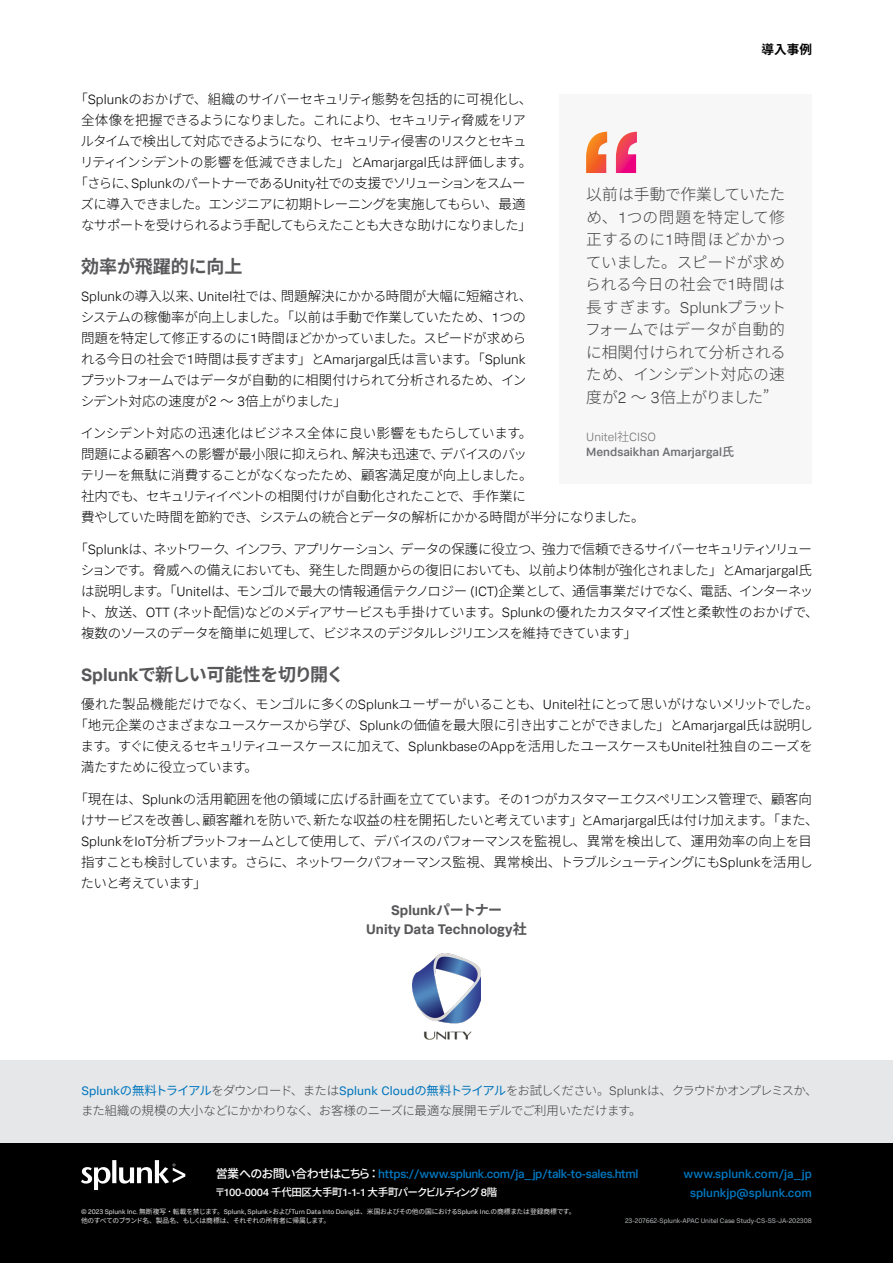
<style>
.page{position:relative;width:893px;height:1263px;background:#fff}
.page>*{position:absolute;margin:0;border:0;box-sizing:border-box;transform-origin:0 0}
.t1{font:700 18px "Source Han Sans JP";letter-spacing:-.05em;color:#58585b}
.t2{font:700 18px "Source Han Sans JP";letter-spacing:-.01em;color:#58585b}
.t3{font:300 15.75px/22.5px "Source Han Sans JP";letter-spacing:-.025em;color:#404042;text-align:justify}
.t4{font:700 13.95px/19.5px "Splunk Data Sans Pro";color:#58585b;text-align:center}
.t5{font:300 13.5px/21px "Source Han Sans JP";letter-spacing:-.05em;color:#000}
.t6{font:300 13.5px/21px "Source Han Sans JP";letter-spacing:-.03em;color:#000}
.t7{font:300 13.5px "Source Han Sans JP";letter-spacing:-.01em;color:#000}
.t8{font:700 12.6px "Source Han Sans JP";color:#000}
.t9{font:300 12.3px/19.5px "Source Han Sans JP";letter-spacing:-.045em;color:#404042}
.t10{font:500 12px "Splunk Data Sans Pro";letter-spacing:-.03em;color:#0076be}
.t11{font:500 12px/19.5px "Splunk Data Sans Pro";letter-spacing:-.005em;color:#0076be;text-align:center}
.t12{font:500 12px/15px "Splunk Data Sans Pro";color:#6d6e71}
.t13{font:500 10.5px "Source Han Sans JP";letter-spacing:-.055em;color:#fff}
.t14{font:6.75px "Splunk Data Sans Pro";color:#e3e2e3}
.t15{font:6.75px "Splunk Data Sans Pro";color:#afb1b4}
.t16{font:6.75px "Source Han Sans JP";letter-spacing:-.055em;color:#e3e2e3}
.s1{font-family:"Splunk Data Sans Pro"}
.s2{font-weight:300}
.s3{font-family:"Source Han Sans JP";font-weight:300}
.s4{font-family:"Source Han Sans JP"}
.s5{font-family:"Splunk Data Sans Pro";font-weight:400;color:#0076be}
.s6{font-weight:400;color:#0076be}
.s7{font-family:"Source Han Sans JP";color:#fff}
</style>
<div class="page">
<div style="left:0;top:1141px;width:893px;height:122px;background:#000"></div>
<svg style="left:81px;top:1160px;width:104px;height:29px"></svg>
<div style="left:559px;top:95px;width:253px;height:389px;background:#f7f7f7"></div>
<div style="left:0;top:1060px;width:893px;height:82px;background:#e6e7e8"></div>
<svg style="left:586px;top:132px;width:51px;height:41px"></svg>
<img style="left:412px;top:954px;width:69px;height:86px">
<p class="t8" style="left:762px;top:42px;width:52px">導入事例</p>
<p class="t5" style="left:75px;top:89px;width:459px;text-align:center">「<span class="s1">Splunk</span>のおかげで、組織のサイバーセキュリティ態勢を包括的に可視化し、全体像を把握できるようになりました。これにより、セキュリティ脅威をリアルタイムで検出して対応できるようになり、セキュリティ侵害のリスクとセキュリティインシデントの影響を低減できました」と<span class="s1">Amarjargal</span>氏は評価します。「さらに、<span class="s1">Splunk</span>のパートナーである<span class="s1">Unity</span>社での支援でソリューションをスムーズに導入できました。エンジニアに初期トレーニングを実施してもらい、最適なサポートを受けられるよう手配してもらえたことも大きな助けになりました」</p>
<h1 class="t2" style="left:81px;top:256px;width:163px">効率が飛躍的に向上</h1>
<p class="t5" style="left:80px;top:286px;width:453px"><span class="s1">Splunk</span>の導入以来、<span class="s1">Unitel</span>社では、問題解決にかかる時間が大幅に短縮され、システムの稼働率が向上しました。「以前は手動で作業していたため、<span class="s1">1</span>つの問題を特定して修正するのに<span class="s1">1</span>時間ほどかかっていました。スピードが求められる今日の社会で<span class="s1">1</span>時間は長すぎます」と<span class="s1">Amarjargal</span>氏は言います。「<span class="s1">Splunk</span>プラットフォームではデータが自動的に相関付けられて分析されるため、インシデント対応の速度が<span class="s1">2</span> ～ <span class="s1">3</span>倍上がりました」</p>
<p class="t6" style="left:80px;top:423px;width:566px">インシデント対応の迅速化はビジネス全体に良い影響をもたらしています。<br>問題による顧客への影響が最小限に抑えられ、解決も迅速で、デバイスのバッ<br>テリーを無駄に消費することがなくなったため、顧客満足度が向上しました。<br>社内でも、セキュリティイベントの相関付けが自動化されたことで、手作業に<br>費やしていた時間を節約でき、システムの統合とデータの解析にかかる時間が半分になりました。</p>
<p class="t5" style="left:79px;top:539px;width:741px;text-indent:-4px">「<span class="s1">Splunk</span>は、ネットワーク、インフラ、アプリケーション、データの保護に役立つ、強力で信頼できるサイバーセキュリティソリューションです。脅威への備えにおいても、発生した問題からの復旧においても、以前より体制が強化されました」と<span class="s1">Amarjargal</span>氏は説明します。「<span class="s1">Unitel</span>は、モンゴルで最大の情報通信テクノロジー <span class="s1">(ICT)</span>企業として、通信事業だけでなく、電話、インターネット、放送、<span class="s1">OTT (</span>ネット配信<span class="s1">)</span>などのメディアサービスも手掛けています。<span class="s1">Splunk</span>の優れたカスタマイズ性と柔軟性のおかげで、複数のソースのデータを簡単に処理して、ビジネスのデジタルレジリエンスを維持できています」</p>
<h1 class="t1" style="left:81px;top:664px;width:265px"><span class="s1">Splunk</span>で新しい可能性を切り開く</h1>
<p class="t7" style="left:81px;top:697px;width:739px">優れた製品機能だけでなく、モンゴルに多くの<span class="s1">Splunk</span>ユーザーがいることも、<span class="s1">Unitel</span>社にとって思いがけないメリットでした。</p>
<p class="t5" style="left:75px;top:715px;width:740px">「地元企業のさまざまなユースケースから学び、<span class="s1">Splunk</span>の価値を最大限に引き出すことができました」と<span class="s1">Amarjargal</span>氏は説明し</p>
<p class="t5" style="left:81px;top:736px;width:734px">ます。すぐに使えるセキュリティユースケースに加えて、<span class="s1">Splunkbase</span>の<span class="s1">App</span>を活用したユースケースも<span class="s1">Unitel</span>社独自のニーズを</p>
<p class="t5" style="left:81px;top:757px;width:179px">満たすために役立っています。</p>
<p class="t5" style="left:81px;top:789px;width:739px;text-indent:-6px">「現在は、<span class="s1">Splunk</span>の活用範囲を他の領域に広げる計画を立てています。その<span class="s1">1</span>つがカスタマーエクスペリエンス管理で、顧客向けサービスを改善し、顧客離れを防いで、新たな収益の柱を開拓したいと考えています」と<span class="s1">Amarjargal</span>氏は付け加えます。「また、<span class="s1">Splunk</span>を<span class="s1">IoT</span>分析プラットフォームとして使用して、デバイスのパフォーマンスを監視し、異常を検出して、運用効率の向上を目指すことも検討しています。さらに、ネットワークパフォーマンス監視、異常検出、トラブルシューティングにも<span class="s1">Splunk</span>を活用したいと考えています」</p>
<p class="t3" style="left:585px;top:184px;width:203px">以前は手動で作業していたため、<span class="s1">1</span>つの問題を特定して修正するのに<span class="s1">1</span>時間ほどかかっていました。スピードが求められる今日の社会で<span class="s1">1</span>時間は長すぎます。<span class="s1">Splunk</span>プラットフォームではデータが自動的に相関付けられて分析されるため、インシデント対応の速度が<span class="s1">2</span> ～ <span class="s1">3</span>倍上がりました”</p>
<p class="t12" style="left:586px;top:429px;width:149px"><span class="s2">Unitel</span><span class="s3">社</span><span class="s2">CISO<br></span>Mendsaikhan Amarjargal<span class="s4">氏</span></p>
<p class="t4" style="left:366px;top:900px;width:162px">Splunk<span class="s4">パートナー<br></span>Unity Data Technology<span class="s4">社</span></p>
<p class="t9" style="left:81px;top:1081px;width:738px"><span class="s5">Splunk</span><span class="s6">の無料トライアル</span>をダウンロード、または<span class="s5">Splunk Cloud</span><span class="s6">の無料トライアル</span>をお試しください。<span class="s1">Splunk</span>は、クラウドかオンプレミスか、また組織の規模の大小などにかかわりなく、お客様のニーズに最適な展開モデルでご利用いただけます。</p>
<p class="t10" style="left:216px;top:1166px;width:424px"><span class="s7">営業へのお問い合わせはこちら：</span>https://www.splunk.com/ja_jp/talk-to-sales.html</p>
<p class="t13" style="left:215px;top:1186px;width:284px">〒<span class="s1">100-0004</span> 千代田区大手町<span class="s1">1-1-1</span> 大手町パークビルディング <span class="s1">8</span>階</p>
<p class="t14" style="left:81px;top:1207px;width:496px">© 2023 Splunk Inc. <span class="s4">無断複写・転載を禁じます。</span>Splunk, Splunk&gt;<span class="s4">および</span>Turn Data Into Doing<span class="s4">は、米国およびその他の国における</span>Splunk Inc.<span class="s4">の商標または登録商標です。</span></p>
<p class="t16" style="left:81px;top:1216px;width:251px">他のすべてのブランド名、製品名、もしくは商標は、それぞれの所有者に帰属します。</p>
<p class="t11" style="left:684px;top:1163px;width:130px">www.splunk.com/ja_jp splunkjp@splunk.com</p>
<p class="t15" style="left:625px;top:1217px;width:188px">23-207662-Splunk-APAC Unitel Case Study-CS-SS-JA-202308</p>
</div>
